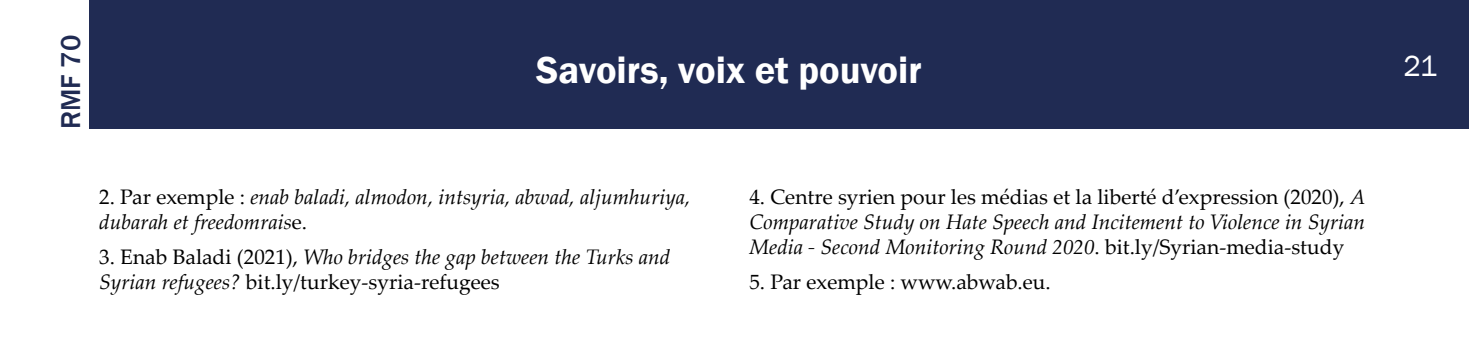
<style>
.page{position:relative;width:1469px;height:358px;background:#fff}
.page>*{position:absolute;margin:0;border:0;box-sizing:border-box;transform-origin:0 0}
.t1{font:600 38.5px "Franklin Gothic";color:#fff}
.t2{font:29.75px "Franklin Gothic";color:#fff}
.t3{font:500 28px "Franklin Gothic";color:#202b53}
.t4{font:italic 21px/25.2px "Palatino Linotype";color:#000}
.t5{font:21px "Palatino Linotype";color:#000}
.s1{font-style:normal}
</style>
<div class="page">
<div style="left:89px;top:0;width:1379px;height:129px;background:#202b53"></div>
<h3 class="t3" style="left:53px;top:129px;width:96px;rotate:-90deg">RMF 70</h3>
<h1 class="t1" style="left:536px;top:46px;width:387px">Savoirs, voix et pouvoir</h1>
<h2 class="t2" style="left:1403px;top:48px;width:35px">21</h2>
<p class="t4" style="left:99px;top:183px;width:592px"><span class="s1">2. Par exemple :</span> enab baladi, almodon, intsyria, abwad, aljumhuriya, dubarah et freedomrais<span class="s1">e.</span></p>
<p class="t4" style="left:99px;top:244px;width:572px"><span class="s1">3. Enab Baladi (2021),</span> Who bridges the gap between the Turks and<br>Syrian refugees? <span class="s1">bit.ly/turkey-syria-refugees</span></p>
<p class="t4" style="left:749px;top:183px;width:617px;text-align:justify"><span class="s1">4. Centre syrien pour les médias et la liberté d’expression (2020),</span> A Comparative Study on Hate Speech and Incitement to Violence in Syrian Media - Second Monitoring Round 2020<span class="s1">. bit.ly/Syrian-media-study</span></p>
<p class="t5" style="left:749px;top:267px;width:303px">5. Par exemple : www.abwab.eu.</p>
</div>
